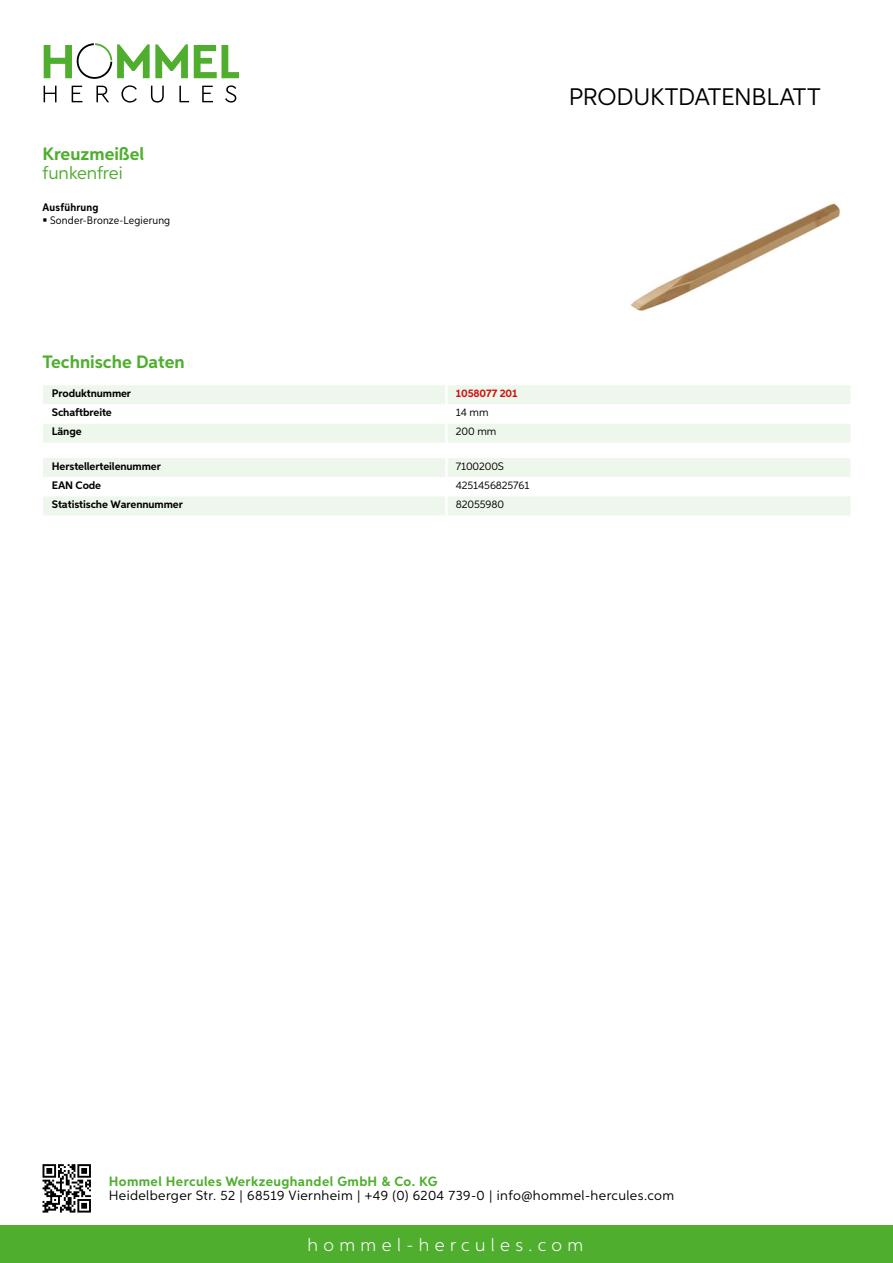
<style>
.page{position:relative;width:893px;height:1263px;background:#fff}
.page>*{position:absolute;margin:0;border:0;box-sizing:border-box;transform-origin:0 0}
.t1{font:24px "Aspira";letter-spacing:-.01em;color:#000}
.t2{font:700 18px "Aspira";color:#50ae2f}
.t3{font:300 18px "Aspira";letter-spacing:.3em;color:#fff}
.t4{font:18px "Aspira";color:#50ae2f}
.t5{font:13.5px "Aspira";letter-spacing:.03em;color:#000}
.t6{font:700 13.5px "Aspira";letter-spacing:.03em;color:#50ae2f}
.t7{font:700 10.95px "Aspira";letter-spacing:-.01em;color:#000}
.t8{font:10.95px "Aspira";letter-spacing:-.01em;color:#000}
.t9{font:10.95px "Aspira Nar";letter-spacing:.015em;color:#000}
.t10{font:700 10.95px "Aspira";letter-spacing:-.01em;color:#cd1013}
.t11{font:700 10.95px "Aspira Nar";letter-spacing:.02em;color:#000}
</style>
<div class="page">
<div style="left:0;top:1226px;width:893px;height:37px;background:#50ae2f"></div>
<svg style="left:43px;top:1164px;width:48px;height:48px"></svg>
<svg style="left:194px;top:45px;width:45px;height:33px"></svg>
<svg style="left:44px;top:43px;width:144px;height:36px"></svg>
<svg style="left:44px;top:86px;width:13px;height:16px"></svg>
<svg style="left:72px;top:86px;width:10px;height:16px"></svg>
<svg style="left:96px;top:86px;width:13px;height:16px"></svg>
<svg style="left:121px;top:85px;width:16px;height:18px"></svg>
<svg style="left:151px;top:86px;width:13px;height:17px"></svg>
<svg style="left:179px;top:86px;width:10px;height:16px"></svg>
<svg style="left:202px;top:86px;width:11px;height:16px"></svg>
<svg style="left:225px;top:85px;width:11px;height:18px"></svg>
<svg style="left:43px;top:385px;width:807px;height:58px"></svg>
<hr style="left:445px;top:423px;width:3px;height:20px;background:#fff">
<svg style="left:43px;top:458px;width:807px;height:57px"></svg>
<hr style="left:445px;top:496px;width:3px;height:19px;background:#fff">
<img style="left:631px;top:203px;width:209px;height:108px">
<h2 class="t2" style="left:43px;top:142px;width:103px">Kreuzmeißel</h2>
<h2 class="t4" style="left:43px;top:162px;width:82px">funkenfrei</h2>
<p class="t11" style="left:43px;top:201px;width:58px">Ausführung</p>
<p class="t9" style="left:50px;top:214px;width:122px">Sonder-Bronze-Legierung</p>
<h1 class="t1" style="left:569px;top:82px;width:253px">Produktdatenblatt</h1>
<h2 class="t2" style="left:43px;top:351px;width:144px">Technische Daten</h2>
<p class="t7" style="left:52px;top:387px;width:81px">Produktnummer</p>
<p class="t10" style="left:456px;top:387px;width:63px">1058077 201</p>
<p class="t7" style="left:52px;top:406px;width:61px">Schaftbreite</p>
<p class="t8" style="left:456px;top:406px;width:34px">14 mm</p>
<p class="t7" style="left:52px;top:425px;width:31px">Länge</p>
<p class="t8" style="left:456px;top:425px;width:42px">200 mm</p>
<p class="t7" style="left:52px;top:459px;width:111px">Herstellerteilenummer</p>
<p class="t8" style="left:456px;top:459px;width:50px">7100200S</p>
<p class="t7" style="left:52px;top:479px;width:51px">EAN Code</p>
<p class="t8" style="left:456px;top:479px;width:75px">4251456825761</p>
<p class="t7" style="left:52px;top:498px;width:132px">Statistische Warennummer</p>
<p class="t8" style="left:456px;top:498px;width:50px">82055980</p>
<p class="t6" style="left:109px;top:1172px;width:330px">Hommel Hercules Werkzeughandel GmbH &amp; Co. KG</p>
<p class="t5" style="left:109px;top:1187px;width:567px">Heidelberger Str. 52 | 68519 Viernheim | +49 (0) 6204 739-0 | info@hommel-hercules.com</p>
<h2 class="t3" style="left:307px;top:1234px;width:277px">hommel-hercules.com</h2>
</div>
